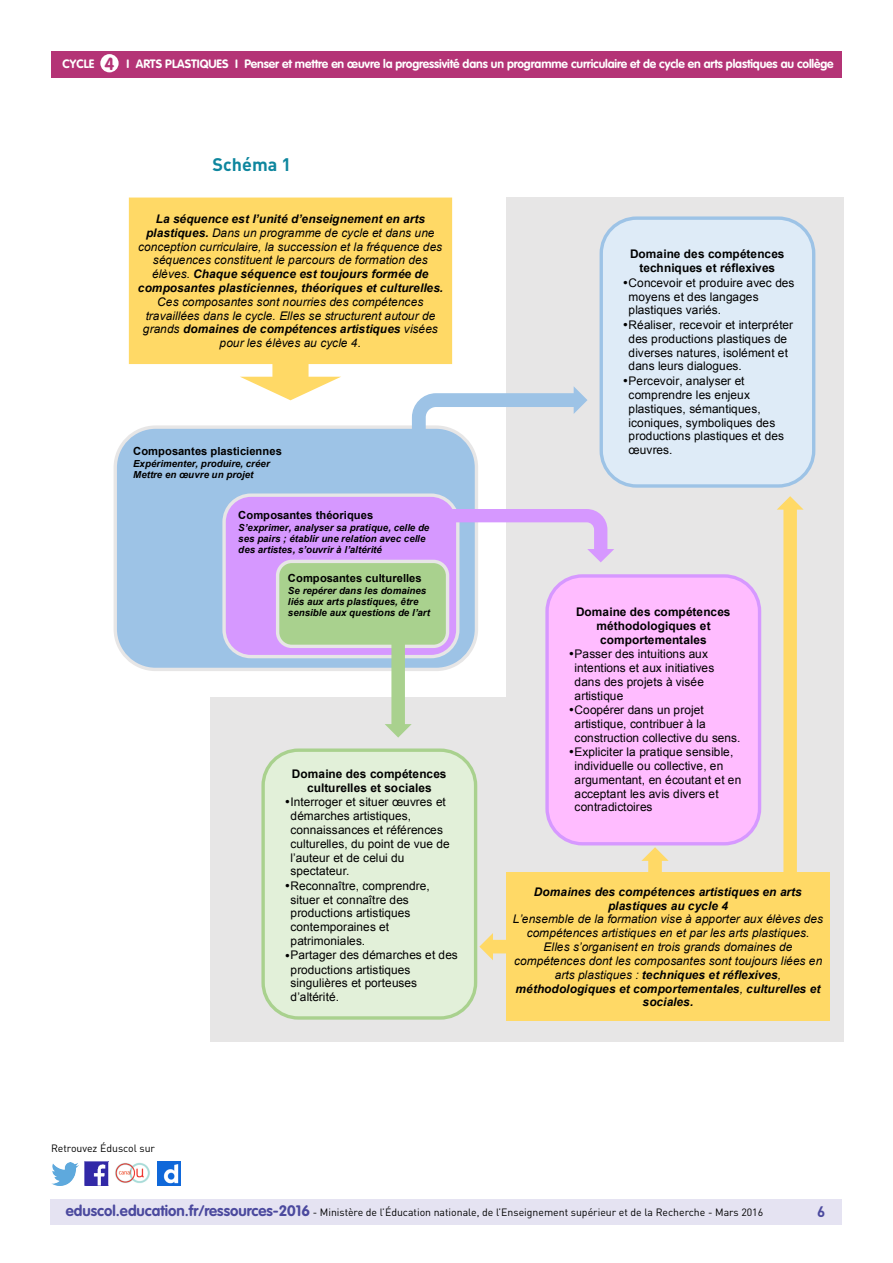
<style>
.page{position:relative;width:893px;height:1263px;background:#fff}
.page>*{position:absolute;margin:0;border:0;box-sizing:border-box;transform-origin:0 0}
._04_Titre_de_niveau{font:700 18px "DIN Pro";color:#0e869e}
.t1{font:700 17.25px "VAG Rounded Std";color:#b43476}
.t2{font:700 15px "DIN Pro";color:#4b499e}
.t3{font:700 12px "VAG Rounded Std";letter-spacing:-.01em;color:#fff}
.t4{font:11.85px/13.8px "Arial";color:#000}
.t5{font:italic 11.85px/13.8px "Arial";letter-spacing:.015em;color:#000;text-align:center}
.t6{font:700 11.85px/13.6px "Arial";color:#000;text-align:center}
.t7{font:700 11.1px "Arial";color:#000}
.t8{font:10.5px "DIN Pro";color:#000}
.t9{font:italic 700 9.75px/11.1px "Arial";color:#000}
.s1{font-weight:700}
.s2{font-family:"VAG Rounded Std";font-weight:700;font-size:15px;color:#4b499e}
</style>
<div class="page">
<div style="left:50px;top:1199px;width:791px;height:26px;background:#e5e3f2"></div>
<div style="left:51px;top:51px;width:791px;height:27px;background:#b43476"></div>
<div style="left:100px;top:54px;width:19px;height:18px;background:#fff;border-radius:50%"></div>
<img style="left:85px;top:1162px;width:23px;height:23px">
<img style="left:51px;top:1163px;width:28px;height:22px">
<img style="left:158px;top:1162px;width:22px;height:23px">
<img style="left:115px;top:1162px;width:35px;height:21px">
<div style="left:115px;top:427px;width:361px;height:242px;background:#9dc3e6;border-radius:40px"></div>
<div style="left:114px;top:425px;width:364px;height:246px;border:3px solid #e7e6e6;border-radius:40px"></div>
<div style="left:224px;top:495px;width:234px;height:162px;background:#d698ff;border-radius:27px"></div>
<div style="left:222px;top:493px;width:237px;height:165px;border:3px solid #e7e6e6;border-radius:27px"></div>
<div style="left:278px;top:561px;width:170px;height:85px;background:#a9d18e;border-radius:14px"></div>
<div style="left:276px;top:560px;width:173px;height:88px;border:3px solid #e7e6e6;border-radius:14px"></div>
<div style="left:507px;top:197px;width:337px;height:845px;background:#e7e6e6"></div>
<div style="left:601px;top:218px;width:213px;height:268px;background:#deebf7;border-radius:35px"></div>
<div style="left:600px;top:216px;width:215px;height:272px;border:3px solid #9dc3e6;border-radius:35px"></div>
<div style="left:547px;top:576px;width:212px;height:268px;background:#ffbcff;border-radius:35px"></div>
<div style="left:545px;top:574px;width:216px;height:271px;border:3px solid #d698ff;border-radius:35px"></div>
<div style="left:210px;top:697px;width:296px;height:344px;background:#e7e6e6"></div>
<div style="left:263px;top:750px;width:213px;height:268px;background:#e2f0d9;border-radius:35px"></div>
<div style="left:261px;top:748px;width:216px;height:272px;border:3px solid #a9d18e;border-radius:35px"></div>
<svg style="left:412px;top:386px;width:175px;height:56px"></svg>
<svg style="left:439px;top:509px;width:175px;height:53px"></svg>
<svg style="left:385px;top:644px;width:27px;height:94px"></svg>
<svg style="left:129px;top:198px;width:323px;height:202px"></svg>
<div style="left:130px;top:204px;width:321px;height:154px;background:#ffd966"></div>
<div style="left:506px;top:873px;width:324px;height:148px;background:#ffd966"></div>
<svg style="left:777px;top:496px;width:27px;height:377px"></svg>
<svg style="left:641px;top:847px;width:28px;height:26px"></svg>
<svg style="left:479px;top:933px;width:27px;height:27px"></svg>
<h2 class="t1" style="left:105px;top:53px;width:11px">4</h2>
<p class="t3" style="left:244px;top:57px;width:591px">Penser et mettre en œuvre la progressivité dans un programme curriculaire et de cycle en arts plastiques au collège</p>
<p class="t3" style="left:63px;top:57px;width:33px">CYCLE</p>
<p class="t3" style="left:127px;top:57px;width:113px">I ARTS PLASTIQUES I</p>
<p class="_04_Titre_de_niveau" style="left:213px;top:153px;width:80px">Schéma 1</p>
<p class="t5" style="left:138px;top:212px;width:307px"><span class="s1">La séquence est l’unité d’enseignement en arts plastiques.</span> Dans un programme de cycle et dans une conception curriculaire, la succession et la fréquence des séquences constituent le parcours de formation des élèves. <span class="s1">Chaque séquence est toujours formée de composantes plasticiennes, théoriques et culturelles.<br></span>Ces composantes sont nourries des compétences travaillées dans le cycle. Elles se structurent autour de grands <span class="s1">domaines de compétences artistiques</span> visées pour les élèves au cycle 4.</p>
<p class="t7" style="left:133px;top:444px;width:150px">Composantes plasticiennes</p>
<p class="t9" style="left:133px;top:458px;width:138px">Expérimenter, produire, créer<br>Mettre en œuvre un projet</p>
<p class="t7" style="left:238px;top:508px;width:137px">Composantes théoriques</p>
<p class="t9" style="left:238px;top:522px;width:193px">S’exprimer, analyser sa pratique, celle de ses pairs ; établir une relation avec celle des artistes, s’ouvrir à l’altérité</p>
<p class="t7" style="left:288px;top:570px;width:135px">Composantes culturelles</p>
<p class="t9" style="left:288px;top:585px;width:144px">Se repérer dans les domaines liés aux arts plastiques, être sensible aux questions de l’art</p>
<p class="t8" style="left:51px;top:1141px;width:106px">Retrouvez Éduscol sur</p>
<p class="t6" style="left:292px;top:767px;width:156px">Domaine des compétences culturelles et sociales</p>
<p class="t4" style="left:290px;top:795px;width:161px;text-indent:-6px">•Interroger et situer œuvres et démarches artistiques, connaissances et références culturelles, du point de vue de l’auteur et de celui du spectateur.</p>
<p class="t4" style="left:290px;top:879px;width:141px;text-indent:-6px">•Reconnaître, comprendre, situer et connaître des productions artistiques contemporaines et patrimoniales.</p>
<p class="t4" style="left:290px;top:948px;width:169px;text-indent:-6px">•Partager des démarches et des productions artistiques singulières et porteuses d’altérité.</p>
<p class="t6" style="left:630px;top:248px;width:156px">Domaine des compétences techniques et réflexives</p>
<p class="t4" style="left:629px;top:276px;width:168px;text-indent:-6px">•Concevoir et produire avec des moyens et des langages plastiques variés.</p>
<p class="t4" style="left:629px;top:318px;width:166px;text-indent:-6px">•Réaliser, recevoir et interpréter des productions plastiques de diverses natures, isolément et dans leurs dialogues.</p>
<p class="t4" style="left:629px;top:374px;width:157px;text-indent:-6px">•Percevoir, analyser et comprendre les enjeux plastiques, sémantiques, iconiques, symboliques des productions plastiques et des œuvres.</p>
<p class="t6" style="left:576px;top:606px;width:156px">Domaine des compétences méthodologiques et comportementales</p>
<p class="t4" style="left:575px;top:647px;width:141px;text-indent:-6px">•Passer des intuitions aux intentions et aux initiatives dans des projets à visée artistique</p>
<p class="t4" style="left:575px;top:703px;width:168px;text-indent:-6px">•Coopérer dans un projet artistique, contribuer à la construction collective du sens.</p>
<p class="t4" style="left:575px;top:745px;width:168px;text-indent:-6px">•Expliciter la pratique sensible, individuelle ou collective, en argumentant, en écoutant et en acceptant les avis divers et contradictoires</p>
<p class="t5" style="left:513px;top:885px;width:312px"><span class="s1">Domaines des compétences artistiques en arts plastiques au cycle 4<br></span>L’ensemble de la formation vise à apporter aux élèves des compétences artistiques en et par les arts plastiques.<br>Elles s’organisent en trois grands domaines de compétences dont les composantes sont toujours liées en arts plastiques : <span class="s1">techniques et réflexives</span>, <span class="s1">méthodologiques et comportementales</span>, <span class="s1">culturelles et sociales.</span></p>
<p class="t8" style="left:66px;top:1205px;width:699px"><span class="s2">eduscol.education.fr/ressources-2016</span> - Ministère de l’Éducation nationale, de l’Enseignement supérieur et de la Recherche - Mars 2016</p>
<p class="t2" style="left:817px;top:1201px;width:10px">6</p>
</div>
